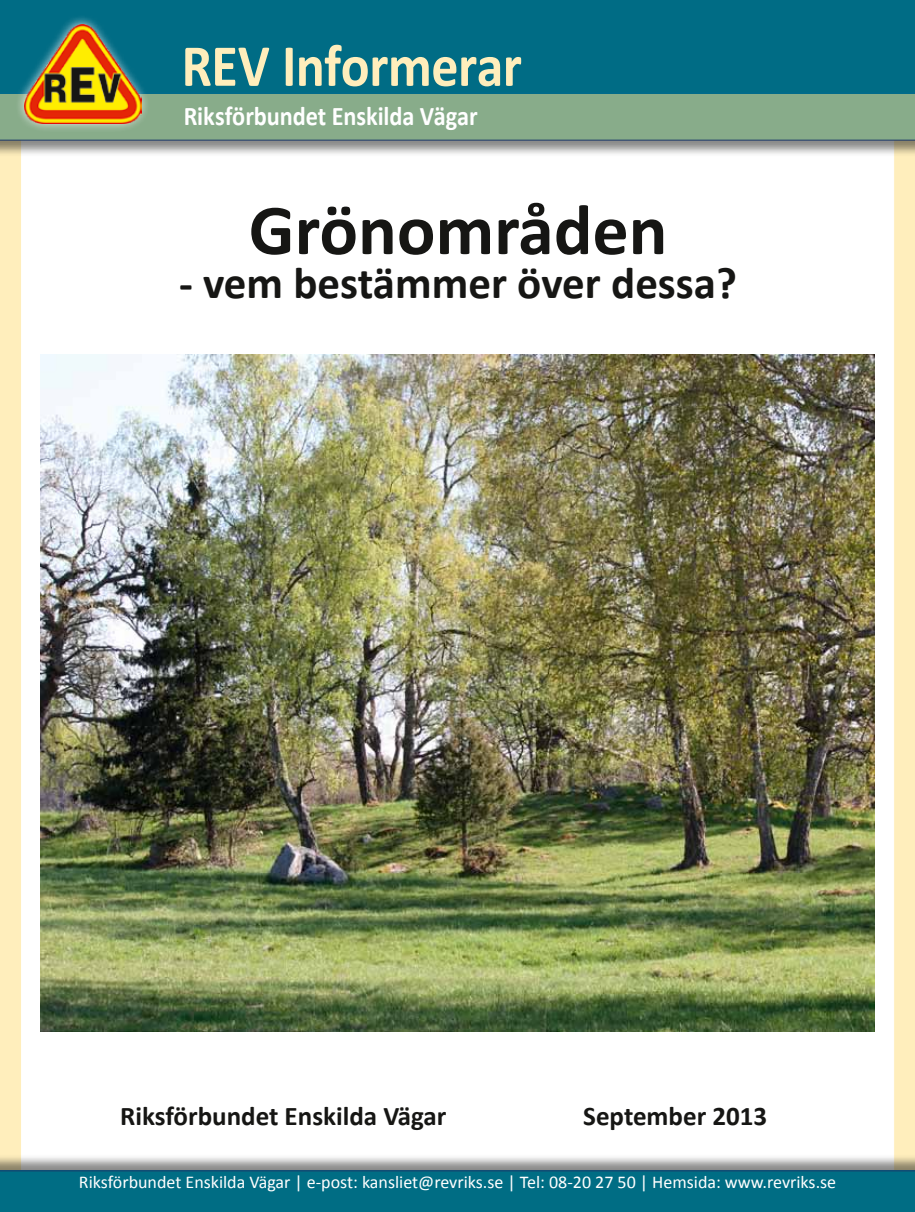
<style>
.page{position:relative;width:915px;height:1212px;background:#fff}
.page>*{position:absolute;margin:0;border:0;box-sizing:border-box;transform-origin:0 0}
.t1{font:700 72px "Calibri";color:#161614}
.t2{font:700 60px "Calibri";letter-spacing:-.01em;color:#ffeebc;scale:.9 1}
.t3{font:700 45px "Calibri";color:#161614}
.t4{font:700 27px "Calibri";color:#161614}
.t5{font:700 27px "Calibri";letter-spacing:-.005em;color:#fff;scale:.9 1}
.t6{font:18px "Calibri";color:#fff}
</style>
<div class="page">
<div style="left:0;top:157px;width:914px;height:997px;background:#ffeebc"></div>
<div style="left:21px;top:22px;width:872px;height:1176px;background:#fff"></div>
<div style="left:0;top:93px;width:914px;height:64px;background:#161614;opacity:.5"></div>
<div style="left:0;top:93px;width:914px;height:47px;background:#88ac8a"></div>
<div style="left:0;top:1154px;width:914px;height:58px;background:#161614;opacity:.5"></div>
<div style="left:0;top:1171px;width:914px;height:41px;background:#006d84"></div>
<div style="left:0;top:0;width:914px;height:93px;background:#006c85"></div>
<div style="left:14px;top:14px;width:136px;height:119px;background:#fff;opacity:.75"></div>
<img style="left:24px;top:24px;width:117px;height:100px">
<img style="left:40px;top:355px;width:834px;height:676px">
<h2 class="t2" style="left:181px;top:27px;width:379px">REV Informerar</h2>
<h3 class="t5" style="left:184px;top:99px;width:328px">Riksförbundet Enskilda Vägar</h3>
<h1 class="t1" style="left:249px;top:184px;width:420px">Grönområden</h1>
<h3 class="t3" style="left:179px;top:254px;width:559px">- vem bestämmer över dessa?</h3>
<h3 class="t4" style="left:120px;top:1098px;width:327px">Riksförbundet Enskilda Vägar</h3>
<h3 class="t4" style="left:583px;top:1098px;width:185px">September 2013</h3>
<p class="t6" style="left:79px;top:1171px;width:758px">Riksförbundet Enskilda Vägar | e-post: kansliet@revriks.se | Tel: 08-20 27 50 | Hemsida: www.revriks.se</p>
</div>
